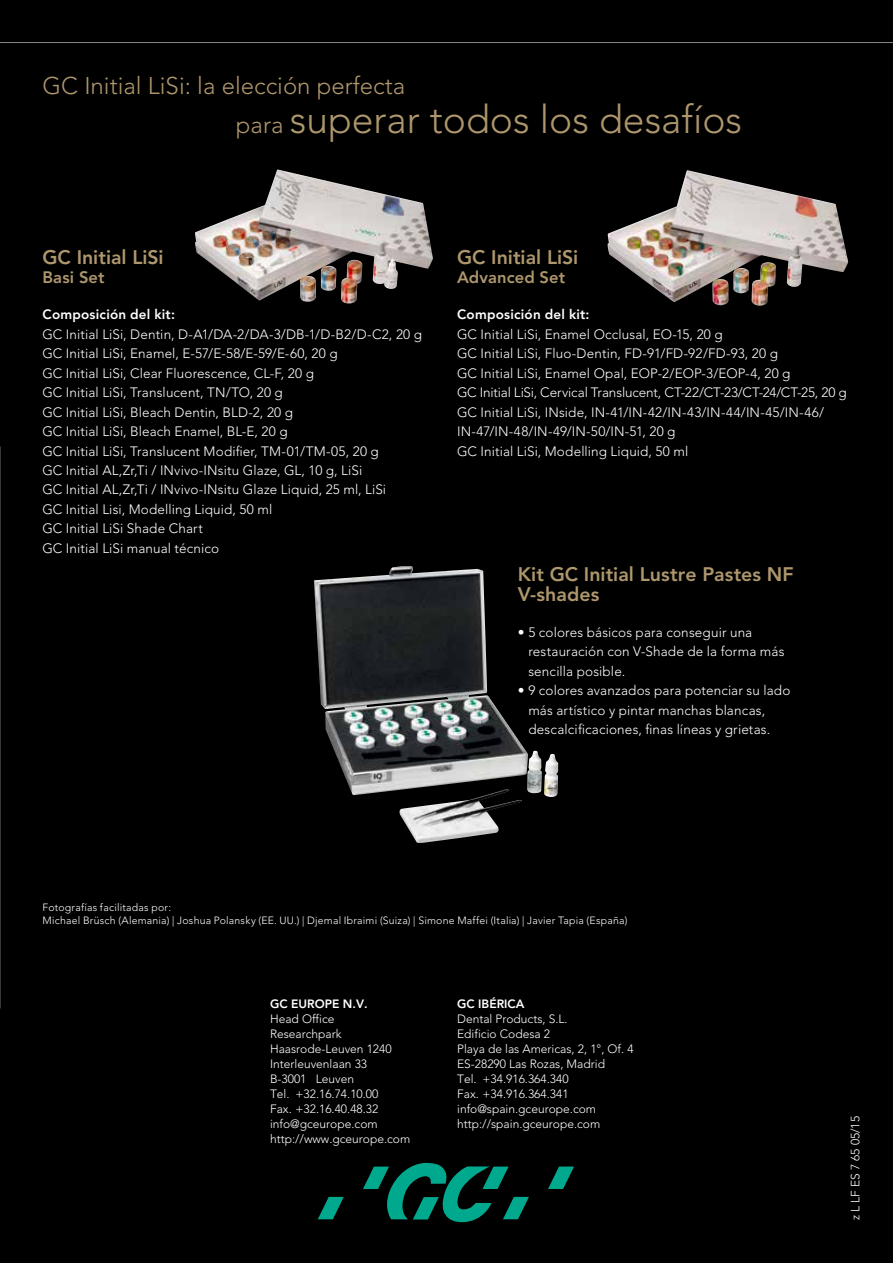
<style>
.page{position:relative;width:893px;height:1263px;background:#000}
.page>*{position:absolute;margin:0;border:0;box-sizing:border-box;transform-origin:0 0}
.t1{font:300 39px "Avenir LT Std";color:#ae976d}
.t2{font:300 24px "Avenir LT Std";color:#ae976d}
.t3{font:800 19.5px/19.5px "Avenir LT Std";color:#ae976d}
.t4{font:800 16.5px "Avenir LT Std";letter-spacing:.005em;color:#ae976d}
.t5{font:300 13.5px/19.5px "Avenir LT Std";letter-spacing:.01em;color:#fff}
.t6{font:800 13.5px "Avenir LT Std";letter-spacing:.015em;color:#fff}
.t7{font:300 12px/15px "Avenir LT Std";color:#fff}
.t8{font:800 12px "Avenir LT Std";color:#fff}
.t9{font:300 10.5px/12.6px "Avenir LT Std";letter-spacing:.02em;color:#fff}
.s1{font-size:24px}
</style>
<div class="page">
<svg style="left:548px;top:1166px;width:26px;height:23px"></svg>
<svg style="left:363px;top:1163px;width:166px;height:59px"></svg>
<svg style="left:318px;top:1197px;width:26px;height:22px"></svg>
<hr style="left:0;top:42px;width:893px;height:1px;background:#808285">
<img style="left:607px;top:170px;width:241px;height:136px">
<img style="left:195px;top:170px;width:238px;height:133px">
<img style="left:314px;top:566px;width:244px;height:277px">
<h2 class="t2" style="left:43px;top:71px;width:364px">GC Initial LiSi: la elección perfecta</h2>
<h1 class="t1" style="left:236px;top:96px;width:508px"><span class="s1">para</span> superar todos los desafíos</h1>
<h3 class="t3" style="left:43px;top:247px;width:123px">GC Initial LiSi</h3>
<p class="t4" style="left:43px;top:267px;width:64px">Basi Set</p>
<p class="t6" style="left:43px;top:306px;width:134px">Composición del kit:</p>
<p class="t5" style="left:43px;top:324px;width:381px">GC Initial LiSi, Dentin, D-A1/DA-2/DA-3/DB-1/D-B2/D-C2, 20 g GC Initial LiSi, Enamel, E-57/E-58/E-59/E-60, 20 g<br>GC Initial LiSi, Clear Fluorescence, CL-F, 20 g<br>GC Initial LiSi, Translucent, TN/TO, 20 g<br>GC Initial LiSi, Bleach Dentin, BLD-2, 20 g<br>GC Initial LiSi, Bleach Enamel, BL-E, 20 g<br>GC Initial LiSi, Translucent Modifier, TM-01/TM-05, 20 g<br>GC Initial AL,Zr,Ti / INvivo-INsitu Glaze, GL, 10 g, LiSi<br>GC Initial AL,Zr,Ti / INvivo-INsitu Glaze Liquid, 25 ml, LiSi<br>GC Initial Lisi, Modelling Liquid, 50 ml<br>GC Initial LiSi Shade Chart<br>GC Initial LiSi manual técnico</p>
<h3 class="t3" style="left:457px;top:247px;width:123px">GC Initial LiSi</h3>
<p class="t4" style="left:457px;top:267px;width:109px">Advanced Set</p>
<p class="t6" style="left:457px;top:306px;width:134px">Composición del kit:</p>
<p class="t5" style="left:457px;top:324px;width:391px">GC Initial LiSi, Enamel Occlusal, EO-15, 20 g<br>GC Initial LiSi, Fluo-Dentin, FD-91/FD-92/FD-93, 20 g<br>GC Initial LiSi, Enamel Opal, EOP-2/EOP-3/EOP-4, 20 g<br>GC Initial LiSi, Cervical Translucent, CT-22/CT-23/CT-24/CT-25, 20 g GC Initial LiSi, INside, IN-41/IN-42/IN-43/IN-44/IN-45/IN-46/ IN-47/IN-48/IN-49/IN-50/IN-51, 20 g<br>GC Initial LiSi, Modelling Liquid, 50 ml</p>
<h3 class="t3" style="left:518px;top:565px;width:277px">Kit GC Initial Lustre Pastes NF<br>V-shades</h3>
<p class="t5" style="left:528px;top:622px;width:258px;text-indent:-11px">• 5 colores básicos para conseguir una restauración con V-Shade de la forma más sencilla posible.</p>
<p class="t5" style="left:528px;top:681px;width:263px;text-indent:-11px">• 9 colores avanzados para potenciar su lado más artístico y pintar manchas blancas, descalcificaciones, finas líneas y grietas.</p>
<p class="t9" style="left:43px;top:901px;width:586px">Fotografías facilitadas por:<br>Michael Brüsch (Alemania) | Joshua Polansky (EE. UU.) | Djemal Ibraimi (Suiza) | Simone Maffei (Italia) | Javier Tapia (España)</p>
<p class="t8" style="left:270px;top:997px;width:99px">GC EUROPE N.V.</p>
<p class="t7" style="left:270px;top:1012px;width:142px">Head Office<br>Researchpark<br>Haasrode-Leuven 1240<br>Interleuvenlaan 33<br>B-3001 Leuven<br>Tel. +32.16.74.10.00<br>Fax. +32.16.40.48.32 info@gceurope.com http://www.gceurope.com</p>
<p class="t8" style="left:457px;top:997px;width:69px">GC IBÉRICA</p>
<p class="t7" style="left:457px;top:1012px;width:178px">Dental Products, S.L.<br>Edificio Codesa 2<br>Playa de las Americas, 2, 1°, Of. 4<br>ES-28290 Las Rozas, Madrid<br>Tel. +34.916.364.340<br>Fax. +34.916.364.341 info@spain.gceurope.com http://spain.gceurope.com</p>
<p class="t7" style="left:848px;top:1220px;width:106px;rotate:-90deg">z L LF ES 7 65 05/15</p>
</div>
